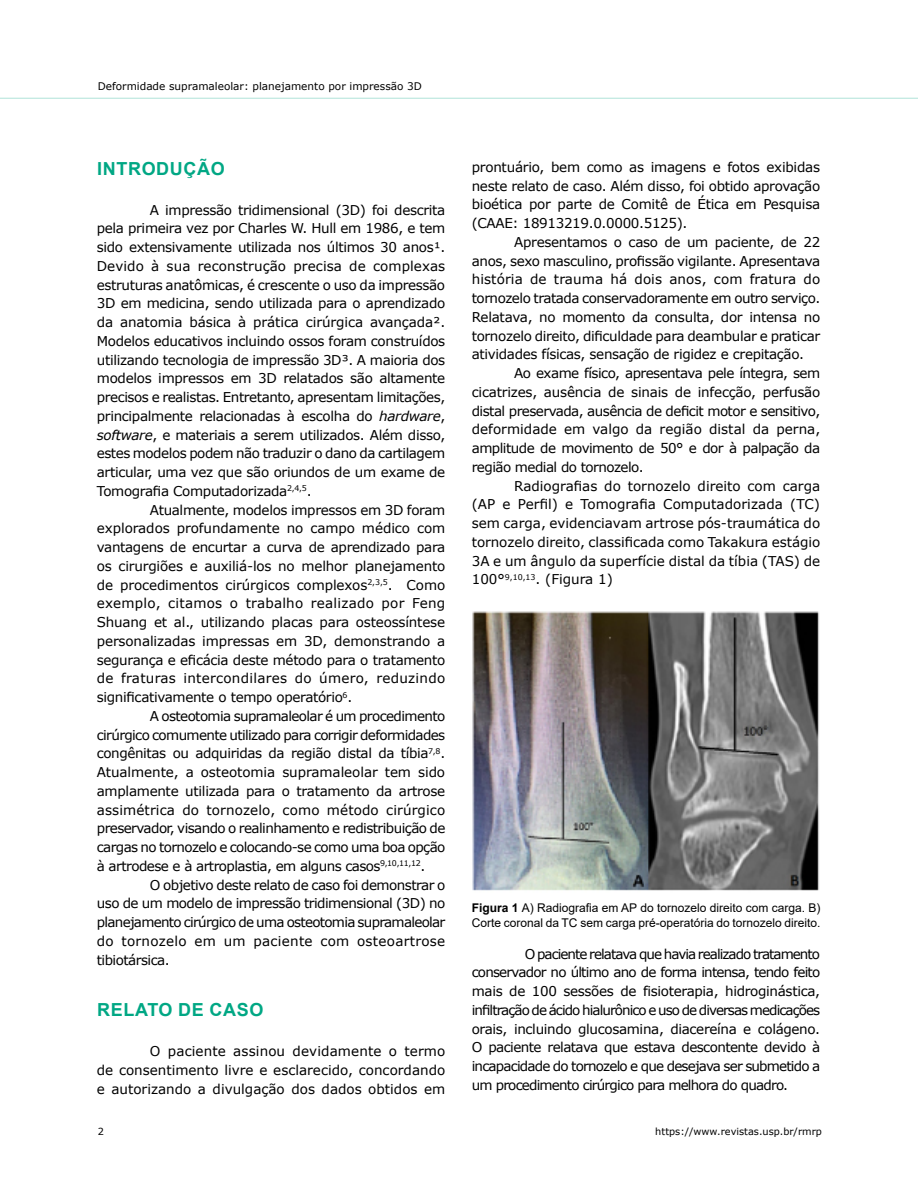
<style>
.page{position:relative;width:918px;height:1188px;background:#fff}
.page>*{position:absolute;margin:0;border:0;box-sizing:border-box;transform-origin:0 0}
.t1{font:700 18px "Arial";letter-spacing:.035em;color:#00a784}
.t2{font:13.5px/18.8px "Verdana";letter-spacing:-.025em;color:#000;text-align:justify}
.t3{font:12px/15px "Arial";color:#000}
.t4{font:10.5px "Verdana";color:#000}
.t5{font:9.75px "Verdana";color:#000}
.s1{font-style:italic}
.s2{font-weight:700}
</style>
<div class="page">
<hr style="left:0;top:98px;width:918px;height:1px;background:#00a784">
<img style="left:472px;top:611px;width:347px;height:280px">
<p class="t4" style="left:98px;top:79px;width:326px">Deformidade supramaleolar: planejamento por impressão 3D</p>
<h1 class="t1" style="left:97px;top:156px;width:129px">INTRODUÇÃO</h1>
<p class="t2" style="left:97px;top:200px;width:350px;text-indent:53px">A impressão tridimensional (3D) foi descrita pela primeira vez por Charles W. Hull em 1986, e tem sido extensivamente utilizada nos últimos 30 anos¹.<br>Devido à sua reconstrução precisa de complexas estruturas anatômicas, é crescente o uso da impressão 3D em medicina, sendo utilizada para o aprendizado da anatomia básica à prática cirúrgica avançada².<br>Modelos educativos incluindo ossos foram construídos utilizando tecnologia de impressão 3D³. A maioria dos modelos impressos em 3D relatados são altamente precisos e realistas. Entretanto, apresentam limitações, principalmente relacionadas à escolha do <span class="s1">hardware</span>, <span class="s1">software</span>, e materiais a serem utilizados. Além disso, estes modelos podem não traduzir o dano da cartilagem articular, uma vez que são oriundos de um exame de Tomografia Computadorizada<sup>2,4,5</sup>.</p>
<p class="t2" style="left:97px;top:500px;width:350px;text-indent:53px">Atualmente, modelos impressos em 3D foram explorados profundamente no campo médico com vantagens de encurtar a curva de aprendizado para os cirurgiões e auxiliá-los no melhor planejamento de procedimentos cirúrgicos complexos<sup>2,3,5</sup>. Como exemplo, citamos o trabalho realizado por Feng Shuang et al., utilizando placas para osteossíntese personalizadas impressas em 3D, demonstrando a segurança e eficácia deste método para o tratamento de fraturas intercondilares do úmero, reduzindo significativamente o tempo operatório<sup>6</sup>.</p>
<p class="t2" style="left:97px;top:707px;width:350px;text-indent:53px">A osteotomia supramaleolar é um procedimento cirúrgico comumente utilizado para corrigir deformidades congênitas ou adquiridas da região distal da tíbia<sup>7,8</sup>.<br>Atualmente, a osteotomia supramaleolar tem sido amplamente utilizada para o tratamento da artrose assimétrica do tornozelo, como método cirúrgico preservador, visando o realinhamento e redistribuição de cargas no tornozelo e colocando-se como uma boa opção à artrodese e à artroplastia, em alguns casos<sup>9,10,11,12</sup>.</p>
<p class="t2" style="left:97px;top:875px;width:350px;text-indent:53px">O objetivo deste relato de caso foi demonstrar o uso de um modelo de impressão tridimensional (3D) no planejamento cirúrgico de uma osteotomia supramaleolar do tornozelo em um paciente com osteoartrose tibiotársica.</p>
<h1 class="t1" style="left:97px;top:997px;width:168px">RELATO DE CASO</h1>
<p class="t2" style="left:97px;top:1042px;width:350px;text-indent:53px">O paciente assinou devidamente o termo de consentimento livre e esclarecido, concordando e autorizando a divulgação dos dados obtidos em</p>
<p class="t2" style="left:472px;top:157px;width:350px">prontuário, bem como as imagens e fotos exibidas neste relato de caso. Além disso, foi obtido aprovação bioética por parte de Comitê de Ética em Pesquisa (CAAE: 18913219.0.0000.5125).</p>
<p class="t2" style="left:472px;top:232px;width:350px;text-indent:43px">Apresentamos o caso de um paciente, de 22 anos, sexo masculino, profissão vigilante. Apresentava história de trauma há dois anos, com fratura do tornozelo tratada conservadoramente em outro serviço.<br>Relatava, no momento da consulta, dor intensa no tornozelo direito, dificuldade para deambular e praticar atividades físicas, sensação de rigidez e crepitação.</p>
<p class="t2" style="left:472px;top:364px;width:350px;text-indent:43px">Ao exame físico, apresentava pele íntegra, sem cicatrizes, ausência de sinais de infecção, perfusão distal preservada, ausência de deficit motor e sensitivo, deformidade em valgo da região distal da perna, amplitude de movimento de 50° e dor à palpação da região medial do tornozelo.</p>
<p class="t2" style="left:472px;top:476px;width:350px;text-indent:43px">Radiografias do tornozelo direito com carga (AP e Perfil) e Tomografia Computadorizada (TC) sem carga, evidenciavam artrose pós-traumática do tornozelo direito, classificada como Takakura estágio 3A e um ângulo da superfície distal da tíbia (TAS) de 100°<sup>9,10,13</sup>. (Figura 1)</p>
<p class="t3" style="left:472px;top:900px;width:350px"><span class="s2">Figura 1</span> A) Radiografia em AP do tornozelo direito com carga. B)<br>Corte coronal da TC sem carga pré-operatória do tornozelo direito.</p>
<p class="t2" style="left:472px;top:944px;width:350px;text-indent:53px">O paciente relatava que havia realizado tratamento conservador no último ano de forma intensa, tendo feito mais de 100 sessões de fisioterapia, hidroginástica, infiltração de ácido hialurônico e uso de diversas medicações orais, incluindo glucosamina, diacereína e colágeno.<br>O paciente relatava que estava descontente devido à incapacidade do tornozelo e que desejava ser submetido a um procedimento cirúrgico para melhora do quadro.</p>
<p class="t5" style="left:98px;top:1125px;width:8px">2</p>
<p class="t5" style="left:655px;top:1125px;width:168px">https://www.revistas.usp.br/rmrp</p>
</div>
